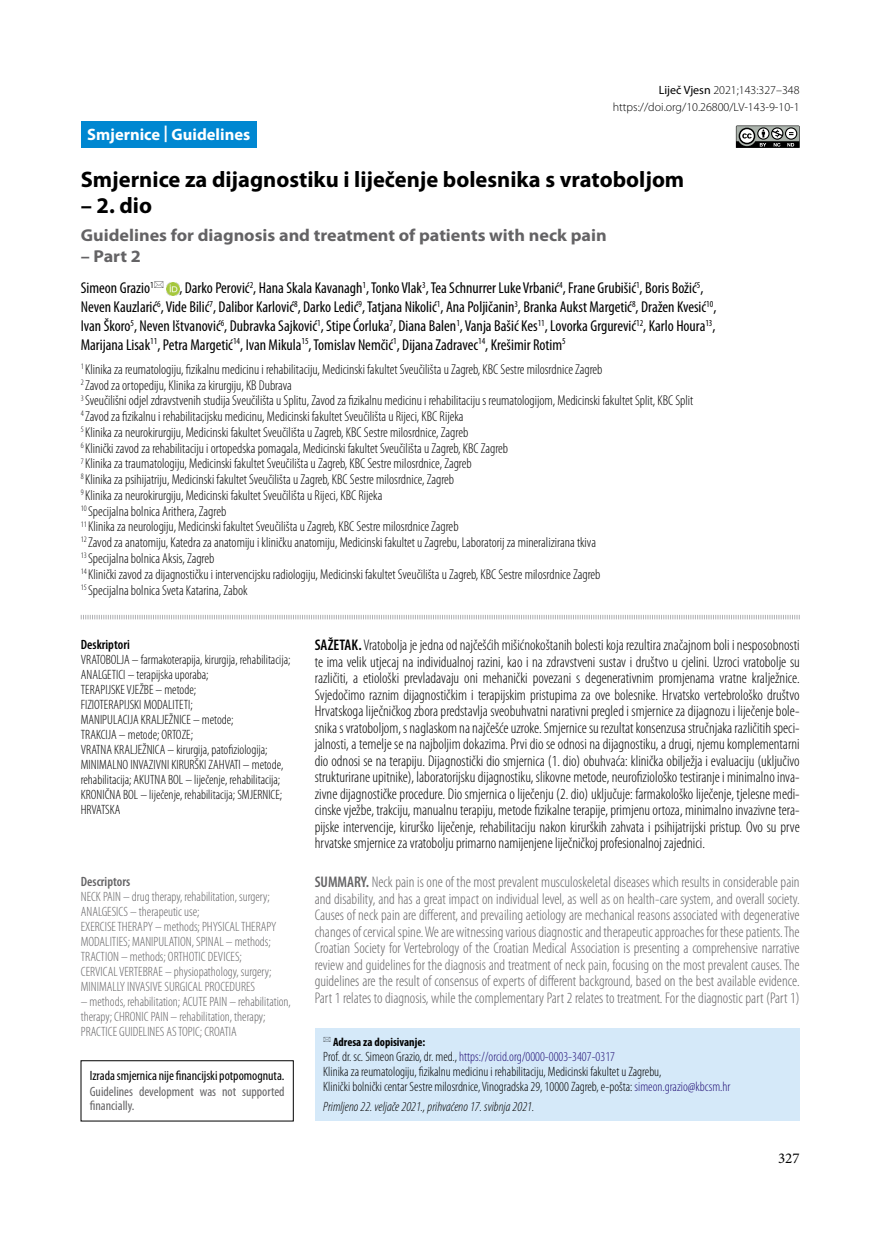
<style>
.page{position:relative;width:872px;height:1234px;background:#fff}
.page>*{position:absolute;margin:0;border:0;box-sizing:border-box;transform-origin:0 0}
.t1{font:700 22.5px "Myriad Pro";color:#000}
.t2{font:700 17.25px "Myriad Pro";color:#646365;scale:1.05 1}
.t3{font:700 16.5px "Myriad Pro";color:#fff}
.t4{font:condensed 15.75px/18.8px "Myriad Pro";color:#000}
.t5{font:300 condensed 15.45px/16.5px "Myriad Pro";color:#000;text-align:justify}
.t6{font:300 condensed 15.45px/16.5px "Myriad Pro";color:#646365;text-align:justify}
.t7{font:15px "Minion Pro";color:#000}
.t8{font:300 condensed 14.25px/15.8px "Myriad Pro";color:#000}
.t9{font:300 condensed 13.5px/15px "Myriad Pro";color:#000}
.t10{font:300 condensed 13.5px/15px "Myriad Pro";color:#646365}
.t11{font:italic 300 condensed 13.5px "Myriad Pro";color:#000}
.t12{font:condensed 13.5px/14.2px "Myriad Pro";color:#646365}
.t13{font:condensed 13.5px "Myriad Pro";color:#000}
.t14{font:600 condensed 13.5px "Myriad Pro";color:#000}
.t15{font:600 condensed 13.5px "Myriad Pro";color:#646365}
.t16{font:300 12px/16.5px "Myriad Pro";color:#000;text-align:right}
.t17{font:700 condensed 12px "Myriad Pro";color:#000}
.s1{font-weight:400}
.s2{font-weight:600}
.s3{color:#231177}
</style>
<div class="page">
<svg style="left:736px;top:125px;width:63px;height:23px"></svg>
<div style="left:315px;top:1028px;width:484px;height:92px;background:#d5e9f9"></div>
<div style="left:81px;top:121px;width:176px;height:27px;background:#0087d1"></div>
<svg style="left:80px;top:614px;width:720px;height:6px"></svg>
<svg style="left:166px;top:282px;width:13px;height:13px"></svg>
<p class="t3" style="left:87px;top:123px;width:164px">Smjernice | Guidelines</p>
<p class="t16" style="left:613px;top:82px;width:188px"><span class="s1">Liječ Vjesn</span> 2021;143:327–348 https://doi.org/10.26800/LV-143-9-10-1</p>
<h1 class="t1" style="left:81px;top:165px;width:605px">Smjernice za dijagnostiku i liječenje bolesnika s vratoboljom</h1>
<h1 class="t1" style="left:81px;top:190px;width:73px">– 2. dio</h1>
<p class="t2" style="left:81px;top:224px;width:502px">Guidelines for diagnosis and treatment of patients with neck pain</p>
<p class="t2" style="left:81px;top:245px;width:59px">– Part 2</p>
<p class="t4" style="left:81px;top:278px;width:74px">Simeon Grazio<sup>1</sup></p>
<p class="t4" style="left:81px;top:278px;width:637px;text-indent:98px">, Darko Perović<sup>2</sup>, Hana Skala Kavanagh<sup>1</sup>, Tonko Vlak<sup>3</sup>, Tea Schnurrer Luke Vrbanić<sup>4</sup>, Frane Grubišić<sup>1</sup>, Boris Božić<sup>5</sup>, Neven Kauzlarić<sup>6</sup>, Vide Bilić<sup>7</sup>, Dalibor Karlović<sup>8</sup>, Darko Ledić<sup>9</sup>, Tatjana Nikolić<sup>1</sup>, Ana Poljičanin<sup>3</sup>, Branka Aukst Margetić<sup>8</sup>, Dražen Kvesić<sup>10</sup>, Ivan Škoro<sup>5</sup>, Neven Ištvanović<sup>6</sup>, Dubravka Sajković<sup>1</sup>, Stipe Ćorluka<sup>7</sup>, Diana Balen<sup>1</sup>, Vanja Bašić Kes<sup>11</sup>, Lovorka Grgurević<sup>12</sup>, Karlo Houra<sup>13</sup>, Marijana Lisak<sup>11</sup>, Petra Margetić<sup>14</sup>, Ivan Mikula<sup>15</sup>, Tomislav Nemčić<sup>1</sup>, Dijana Zadravec<sup>14</sup>, Krešimir Rotim<sup>5</sup></p>
<p class="t8" style="left:81px;top:361px;width:614px"><sup>1</sup> Klinika za reumatologiju, fizikalnu medicinu i rehabilitaciju, Medicinski fakultet Sveučilišta u Zagreb, KBC Sestre milosrdnice Zagreb<br><sup>2</sup> Zavod za ortopediju, Klinika za kirurgiju, KB Dubrava<br><sup>3</sup> Sveučilišni odjel zdravstvenih studija Sveučilišta u Splitu, Zavod za fizikalnu medicinu i rehabilitaciju s reumatologijom, Medicinski fakultet Split, KBC Split <sup>4</sup> Zavod za fizikalnu i rehabilitacijsku medicinu, Medicinski fakultet Sveučilišta u Rijeci, KBC Rijeka<br><sup>5</sup> Klinika za neurokirurgiju, Medicinski fakultet Sveučilišta u Zagreb, KBC Sestre milosrdnice, Zagreb<br><sup>6</sup> Klinički zavod za rehabilitaciju i ortopedska pomagala, Medicinski fakultet Sveučilišta u Zagreb, KBC Zagreb<br><sup>7</sup> Klinika za traumatologiju, Medicinski fakultet Sveučilišta u Zagreb, KBC Sestre milosrdnice, Zagreb<br><sup>8</sup> Klinika za psihijatriju, Medicinski fakultet Sveučilišta u Zagreb, KBC Sestre milosrdnice, Zagreb<br><sup>9</sup> Klinika za neurokirurgiju, Medicinski fakultet Sveučilišta u Rijeci, KBC Rijeka<br><sup>10</sup> Specijalna bolnica Arithera, Zagreb<br><sup>11</sup> Klinika za neurologiju, Medicinski fakultet Sveučilišta u Zagreb, KBC Sestre milosrdnice Zagreb<br><sup>12</sup> Zavod za anatomiju, Katedra za anatomiju i kliničku anatomiju, Medicinski fakultet u Zagrebu, Laboratorij za mineralizirana tkiva<br><sup>13</sup> Specijalna bolnica Aksis, Zagreb<br><sup>14</sup> Klinički zavod za dijagnostičku i intervencijsku radiologiju, Medicinski fakultet Sveučilišta u Zagreb, KBC Sestre milosrdnice Zagreb<br><sup>15</sup> Specijalna bolnica Sveta Katarina, Zabok</p>
<p class="t14" style="left:81px;top:635px;width:50px">Deskriptori</p>
<p class="t9" style="left:81px;top:651px;width:211px">VRATOBOLJA – farmakoterapija, kirurgija, rehabilitacija; ANALGETICI – terapijska uporaba;<br>TERAPIJSKE VJEŽBE – metode;<br>FIZIOTERAPIJSKI MODALITETI;<br>MANIPULACIJA KRALJEŽNICE – metode;<br>TRAKCIJA – metode; ORTOZE;<br>VRATNA KRALJEŽNICA – kirurgija, patofiziologija; MINIMALNO INVAZIVNI KIRURŠKI ZAHVATI – metode, rehabilitacija; AKUTNA BOL – liječenje, rehabilitacija; KRONIČNA BOL – liječenje, rehabilitacija; SMJERNICE; HRVATSKA</p>
<p class="t15" style="left:81px;top:872px;width:51px">Descriptors</p>
<p class="t10" style="left:81px;top:888px;width:197px">NECK PAIN – drug therapy, rehabilitation, surgery; ANALGESICS – therapeutic use;<br>EXERCISE THERAPY – methods; PHYSICAL THERAPY MODALITIES; MANIPULATION, SPINAL – methods; TRACTION – methods; ORTHOTIC DEVICES; CERVICAL VERTEBRAE – physiopathology, surgery; MINIMALLY INVASIVE SURGICAL PROCEDURES</p>
<p class="t10" style="left:81px;top:993px;width:212px">– methods, rehabilitation; ACUTE PAIN – rehabilitation, therapy; CHRONIC PAIN – rehabilitation, therapy;<br>PRACTICE GUIDELINES AS TOPIC; CROATIA</p>
<p class="t13" style="left:90px;top:1066px;width:196px">Izrada smjernica nije financijski potpomognuta.</p>
<p class="t12" style="left:90px;top:1083px;width:196px">Guidelines development was not supported financially.</p>
<p class="t5" style="left:315px;top:636px;width:486px"><span class="s2">SAŽETAK.</span> Vratobolja je jedna od najčešćih mišićnokoštanih bolesti koja rezultira značajnom boli i nesposobnosti te ima velik utjecaj na individualnoj razini, kao i na zdravstveni sustav i društvo u cjelini. Uzroci vratobolje su različiti, a etiološki prevladavaju oni mehanički povezani s degenerativnim promjenama vratne kralježnice.<br>Svjedočimo raznim dijagnostičkim i terapijskim pristupima za ove bolesnike. Hrvatsko vertebrološko društvo Hrvatskoga liječničkog zbora predstavlja sveobuhvatni narativni pregled i smjernice za dijagnozu i liječenje bole&shy;snika s vratoboljom, s naglaskom na najčešće uzroke. Smjernice su rezultat konsenzusa stručnjaka različitih speci&shy;jalnosti, a temelje se na najboljim dokazima. Prvi dio se odnosi na dijagnostiku, a drugi, njemu komplementarni dio odnosi se na terapiju. Dijagnostički dio smjernica (1. dio) obuhvaća: klinička obilježja i evaluaciju (uključivo strukturirane upitnike), laboratorijsku dijagnostiku, slikovne metode, neurofiziološko testiranje i minimalno inva&shy;zivne dijagnostičke procedure. Dio smjernica o liječenju (2. dio) uključuje: farmakološko liječenje, tjelesne medi&shy;cinske vježbe, trakciju, manualnu terapiju, metode fizikalne terapije, primjenu ortoza, minimalno invazivne tera&shy;pijske intervencije, kirurško liječenje, rehabilitaciju nakon kirurških zahvata i psihijatrijski pristup. Ovo su prve hrvatske smjernice za vratobolju primarno namijenjene liječničkoj profesionalnoj zajednici.</p>
<p class="t6" style="left:315px;top:873px;width:486px"><span class="s2">SUMMARY.</span> Neck pain is one of the most prevalent musculoskeletal diseases which results in considerable pain and disability, and has a great impact on individual level, as well as on health-care system, and overall society.<br>Causes of neck pain are different, and prevailing aetiology are mechanical reasons associated with degenerative changes of cervical spine. We are witnessing various diagnostic and therapeutic approaches for these patients. The Croatian Society for Vertebrology of the Croatian Medical Association is presenting a comprehensive narrative review and guidelines for the diagnosis and treatment of neck pain, focusing on the most prevalent causes. The guidelines are the result of consensus of experts of different background, based on the best available evidence.<br>Part 1 relates to diagnosis, while the complementary Part 2 relates to treatment. For the diagnostic part (Part 1)</p>
<p class="t17" style="left:333px;top:1034px;width:94px">Adresa za dopisivanje:</p>
<p class="t9" style="left:323px;top:1048px;width:409px">Prof. dr. sc. Simeon Grazio, dr. med., <span class="s3">https://orcid.org/0000-0003-3407-0317<br></span>Klinika za reumatologiju, fizikalnu medicinu i rehabilitaciju, Medicinski fakultet u Zagrebu,<br>Klinički bolnički centar Sestre milosrdnice, Vinogradska 29, 10000 Zagreb, e-pošta: <span class="s3">simeon.grazio@kbcsm.hr</span></p>
<p class="t11" style="left:323px;top:1097px;width:213px">Primljeno 22. veljače 2021., prihvaćeno 17. svibnja 2021.</p>
<p class="t7" style="left:778px;top:1147px;width:23px">327</p>
</div>
